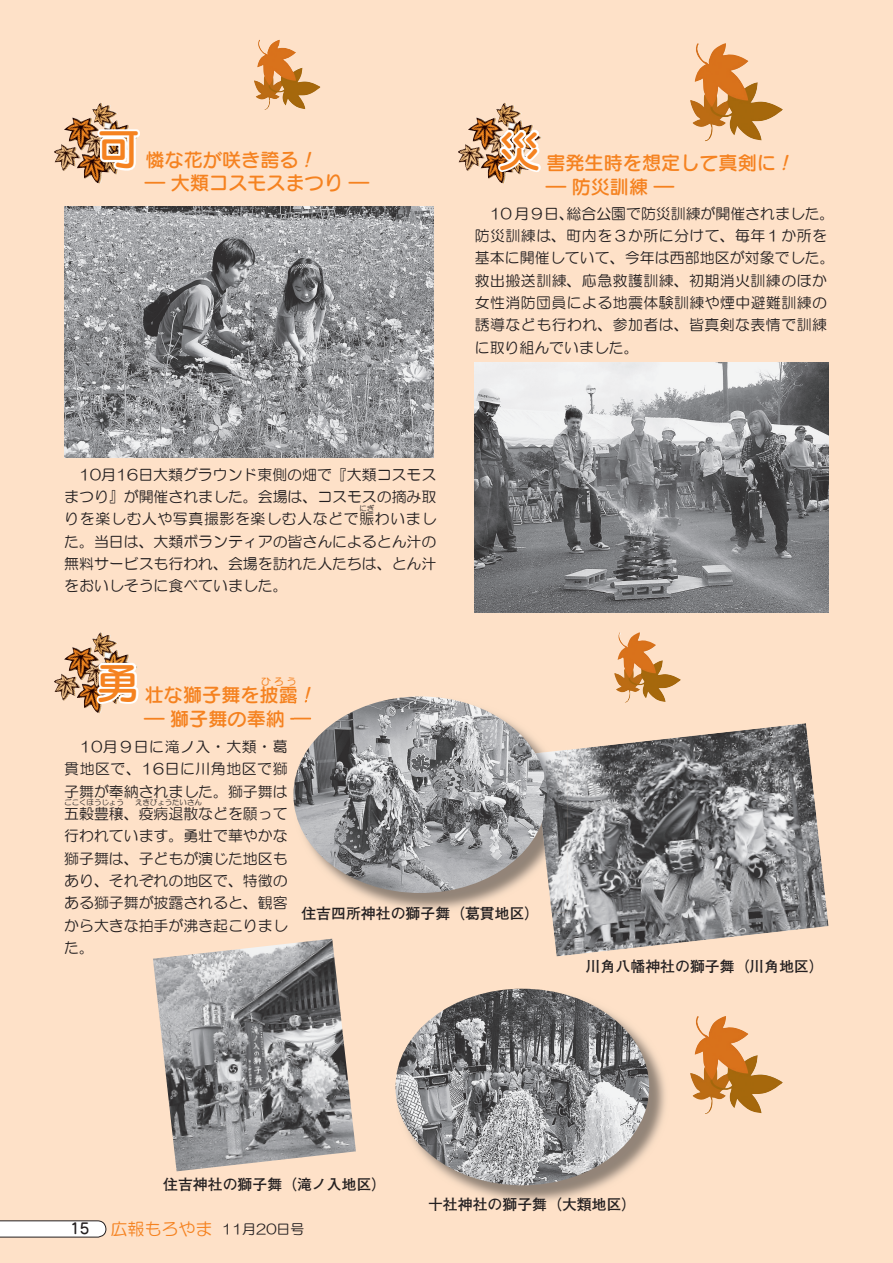
<style>
.page{position:relative;width:893px;height:1263px;background:#fee1c8}
.page>*{position:absolute;margin:0;border:0;box-sizing:border-box;transform-origin:0 0}
.t1{font:42.45px "Seurat Pro DB";color:#f58220}
.t2{font:19.2px/23.4px "Seurat Pro DB";color:#f58220}
.t3{font:14.85px/22.4px "HG Maru Gothic MPRO";color:#231f20;text-align:justify}
.t4{font:14.85px/22.4px "HG Maru Gothic MPRO";letter-spacing:.03em;color:#231f20}
.t5{font:700 14.85px "Futo Go B101 Pro";color:#231f20}
.t6{font:13.8px "HG Maru Gothic MPRO";color:#231f20}
.t7{font:9.6px "Seurat Pro DB";color:#f58220}
.t8{font:7.5px "HG Maru Gothic MPRO";color:#231f20}
.s1{font-style:italic}
.s2{font-family:"Seurat Pro M"}
.s3{font-family:"Seurat Pro DB";font-size:14.85px}
.s4{font-size:16.95px;color:#f58220}
</style>
<div class="page">
<img style="left:61px;top:632px;width:69px;height:81px">
<img style="left:465px;top:102px;width:68px;height:82px">
<img style="left:61px;top:102px;width:69px;height:82px">
<svg style="left:87px;top:661px;width:52px;height:45px;background:#e5d5c7"></svg>
<img style="left:552px;top:723px;width:277px;height:233px">
<svg style="left:495px;top:128px;width:47px;height:46px"></svg>
<img style="left:403px;top:990px;width:263px;height:212px">
<img style="left:395px;top:989px;width:254px;height:196px;border-radius:50%">
<svg style="left:95px;top:127px;width:45px;height:46px;background:#e4d3c5"></svg>
<img style="left:64px;top:206px;width:370px;height:251px">
<img style="left:153px;top:939px;width:203px;height:232px">
<img style="left:296px;top:702px;width:271px;height:208px">
<svg style="left:295px;top:698px;width:2px;height:6px"></svg>
<img style="left:295px;top:710px;width:16px;height:17px">
<img style="left:534px;top:750px;width:33px;height:163px">
<img style="left:293px;top:696px;width:254px;height:197px;border-radius:50%">
<img style="left:475px;top:363px;width:354px;height:249px">
<img style="left:690px;top:43px;width:93px;height:98px">
<img style="left:254px;top:39px;width:67px;height:71px">
<img style="left:614px;top:632px;width:67px;height:70px">
<img style="left:690px;top:1016px;width:93px;height:98px">
<svg style="left:0;top:1220px;width:106px;height:17px;background:#ebeae9"></svg>
<p class="t1" style="left:97px;top:121px;width:44px">可</p>
<p class="t2" style="left:146px;top:147px;width:224px">憐な花が咲き誇る<span class="s1">！<br></span>― 大類コスモスまつり ―</p>
<p class="t1" style="left:498px;top:123px;width:44px">災</p>
<p class="t4" style="left:475px;top:202px;width:361px">　10 月９日、総合公園で防災訓練が開催されました。防災訓練は、町内を３か所に分けて、毎年１か所を基本に開催していて、今年は西部地区が対象でした。救出搬送訓練、応急救護訓練、初期消火訓練のほか女性消防団員による地震体験訓練や煙中避難訓練の誘導なども行われ、参加者は、皆真剣な表情で訓練に取り組んでいました。</p>
<p class="t2" style="left:546px;top:151px;width:255px">害発生時を想定して真剣に<span class="s1">！</span>― 防災訓練 ―</p>
<p class="t3" style="left:64px;top:463px;width:374px">　10月16日大類グラウンド東側の畑で『大類コスモスまつり』が開催されました。会場は、コスモスの摘み取りを楽しむ人や写真撮影を楽しむ人などで賑わいまし</p>
<p class="t8" style="left:359px;top:504px;width:16px">にぎ</p>
<p class="t3" style="left:64px;top:530px;width:374px">た。当日は、大類ボランティアの皆さんによるとん汁の無料サービスも行われ、会場を訪れた人たちは、とん汁をおいしそうに食べていました。</p>
<p class="t1" style="left:97px;top:655px;width:44px">勇</p>
<p class="t3" style="left:64px;top:735px;width:225px">　10月９日に滝ノ入・大類・<span class="s2">葛</span>貫地区で、16日に川角地区で獅子舞が奉納されました。獅子舞は五穀豊穣、疫病退散などを願って</p>
<p class="t7" style="left:261px;top:674px;width:37px">ひろう</p>
<p class="t2" style="left:145px;top:706px;width:167px">― 獅子舞の奉納 ―</p>
<p class="t2" style="left:145px;top:683px;width:178px">壮な獅子舞を披露<span class="s1">！</span></p>
<p class="t8" style="left:64px;top:799px;width:61px">ごこくほうじょう</p>
<p class="t8" style="left:135px;top:799px;width:68px">えきびょうたいさん</p>
<p class="t3" style="left:64px;top:825px;width:225px">行われています。勇壮で華やかな獅子舞は、子どもが演じた地区もあり、それぞれの地区で、特徴のある獅子舞が披露されると、観客から大きな拍手が沸き起こりました。</p>
<p class="t5" style="left:301px;top:901px;width:240px">住吉四所神社の獅子舞（葛貫地区）</p>
<p class="t5" style="left:586px;top:954px;width:240px">川角八幡神社の獅子舞（川角地区）</p>
<p class="t5" style="left:148px;top:1173px;width:240px">　住吉神社の獅子舞（滝ノ入地区）</p>
<p class="t6" style="left:70px;top:1222px;width:236px"><span class="s3">15</span> <span class="s4">広報もろやま</span> 11月20日号</p>
<p class="t5" style="left:413px;top:1193px;width:225px">　十社神社の獅子舞（大類地区）</p>
</div>
